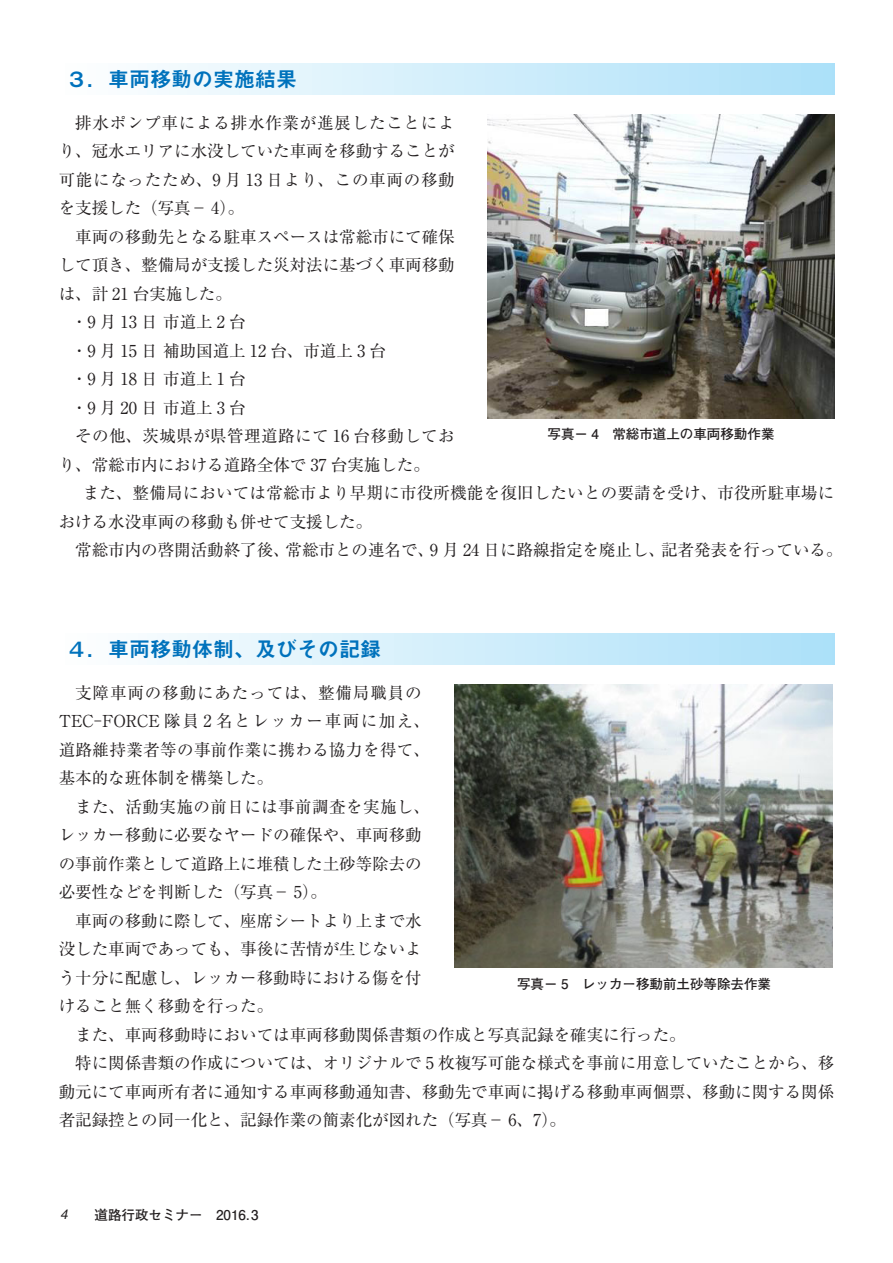
<style>
.page{position:relative;width:893px;height:1263px;background:#fff}
.page>*{position:absolute;margin:0;border:0;box-sizing:border-box;transform-origin:0 0}
.t1{font:21px "Midashi Go Pro MB31 90 msp RKSJ H";color:#0072bc}
.t2{font:16.5px/28.5px "Ryumin Pro Regular 90 msp RKSJ H";color:#231f20;text-align:justify}
.t3{font:16.5px/28.5px "Ryumin Pro Regular 90 msp RKSJ H";letter-spacing:.025em;color:#231f20}
.t4{font:16.5px "Ryumin Pro Regular 90 msp RKSJ H";letter-spacing:.25em;color:#231f20}
.t5{font:13.5px "Futo Go B101 Pro Bold 90 msp RKSJ H";color:#231f20}
.s1{font-family:"Helvetica";font-style:italic}
</style>
<div class="page">
<div style="left:59px;top:63px;width:775px;height:32px;background:linear-gradient(to right,#fefefe,#ace0f9)"></div>
<div style="left:59px;top:633px;width:775px;height:32px;background:linear-gradient(to right,#fefefe,#ace0f9)"></div>
<img style="left:488px;top:114px;width:346px;height:305px">
<img style="left:455px;top:684px;width:377px;height:284px">
<p class="t1" style="left:66px;top:71px;width:232px">３．車両移動の実施結果</p>
<p class="t2" style="left:59px;top:110px;width:398px;text-indent:16px">排水ポンプ車による排水作業が進展したことにより、冠水エリアに水没していた車両を移動することが可能になったため、9 月 13 日より、この車両の移動を支援した（写真－ 4）。</p>
<p class="t2" style="left:75px;top:224px;width:381px">車両の移動先となる駐車スペースは常総市にて確保</p>
<p class="t2" style="left:59px;top:253px;width:397px">して頂き、整備局が支援した災対法に基づく車両移動</p>
<p class="t2" style="left:59px;top:281px;width:175px">は、計 21 台実施した。</p>
<p class="t4" style="left:71px;top:316px;width:176px">・9月13日 市道上2台</p>
<p class="t2" style="left:71px;top:338px;width:316px">・9 月 15 日 補助国道上 12 台、市道上 3 台</p>
<p class="t4" style="left:71px;top:373px;width:176px">・9月18日 市道上1台</p>
<p class="t4" style="left:71px;top:401px;width:176px">・9月20日 市道上3台</p>
<p class="t3" style="left:75px;top:424px;width:381px">その他、茨城県が県管理道路にて 16 台移動してお</p>
<p class="t2" style="left:59px;top:452px;width:373px">り、常総市内における道路全体で 37 台実施した。</p>
<p class="t2" style="left:83px;top:481px;width:753px">また、整備局においては常総市より早期に市役所機能を復旧したいとの要請を受け、市役所駐車場に</p>
<p class="t2" style="left:59px;top:509px;width:315px">おける水没車両の移動も併せて支援した。</p>
<p class="t2" style="left:75px;top:538px;width:769px">常総市内の啓開活動終了後、常総市との連名で、9 月 24 日に路線指定を廃止し、記者発表を行っている。</p>
<p class="t5" style="left:547px;top:429px;width:228px">写真－ 4　常総市道上の車両移動作業</p>
<p class="t1" style="left:66px;top:641px;width:316px">４．車両移動体制、及びその記録</p>
<p class="t3" style="left:59px;top:680px;width:373px;text-indent:16px">支障車両の移動にあたっては、整備局職員の<br>TEC-FORCE 隊員 2 名とレッカー車両に加え、道路維持業者等の事前作業に携わる協力を得て、基本的な班体制を構築した。</p>
<p class="t2" style="left:59px;top:794px;width:373px;text-align:left;text-indent:16px">また、活動実施の前日には事前調査を実施し、レッカー移動に必要なヤードの確保や、車両移動の事前作業として道路上に堆積した土砂等除去の必要性などを判断した（写真－ 5）。</p>
<p class="t2" style="left:59px;top:908px;width:364px;text-indent:16px">車両の移動に際して、座席シートより上まで水没した車両であっても、事後に苦情が生じないよう十分に配慮し、レッカー移動時における傷を付けること無く移動を行った。</p>
<p class="t2" style="left:75px;top:1022px;width:612px">また、車両移動時においては車両移動関係書類の作成と写真記録を確実に行った。</p>
<p class="t2" style="left:75px;top:1051px;width:760px">特に関係書類の作成については、オリジナルで 5 枚複写可能な様式を事前に用意していたことから、移</p>
<p class="t2" style="left:59px;top:1079px;width:777px">動元にて車両所有者に通知する車両移動通知書、移動先で車両に掲げる移動車両個票、移動に関する関係</p>
<p class="t2" style="left:59px;top:1108px;width:509px">者記録控との同一化と、記録作業の簡素化が図れた（写真－ 6、7）。</p>
<p class="t5" style="left:517px;top:978px;width:255px">写真－ 5　レッカー移動前土砂等除去作業</p>
<p class="t5" style="left:60px;top:1209px;width:200px"><span class="s1">4</span>　　道路行政セミナー　2016. 3</p>
</div>
